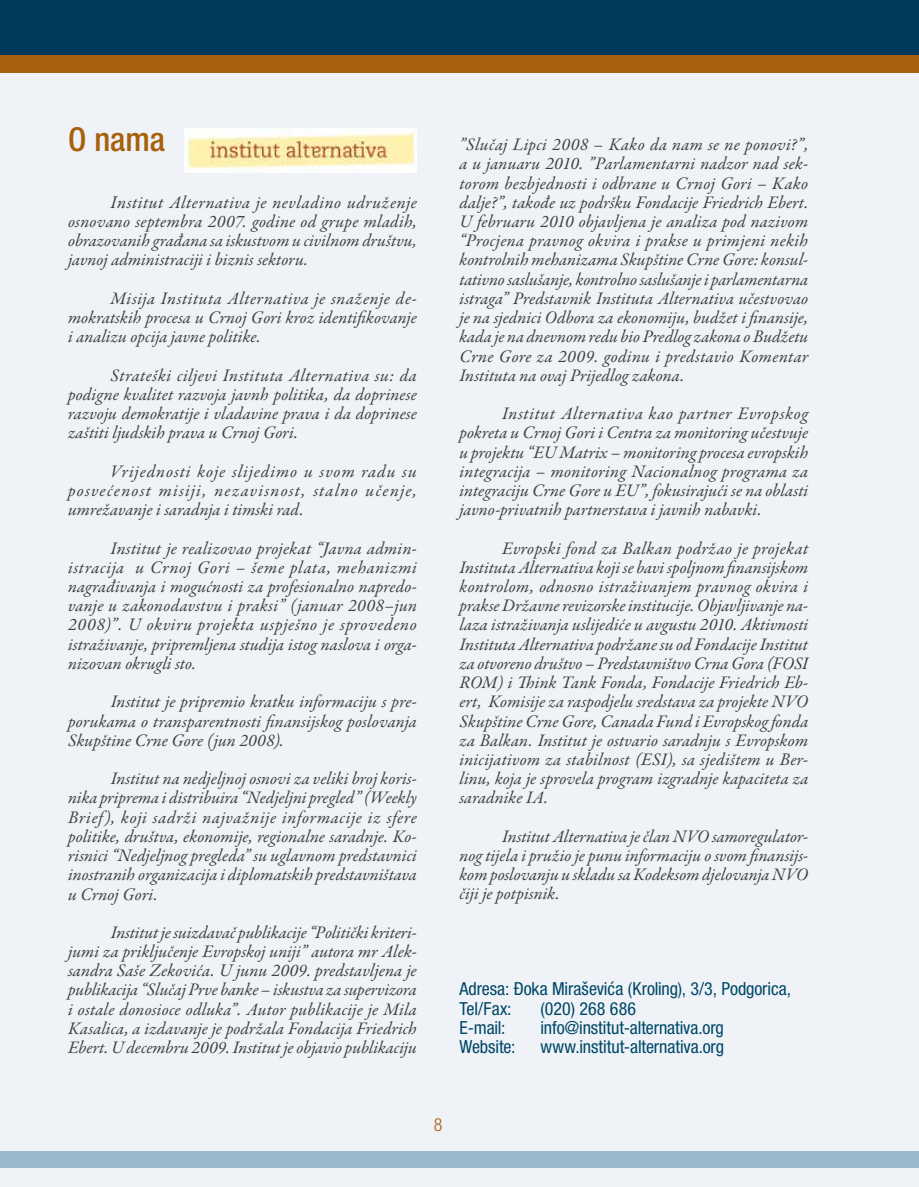
<style>
.page{position:relative;width:919px;height:1187px;background:#fff}
.page>*{position:absolute;margin:0;border:0;box-sizing:border-box;transform-origin:0 0}
.t1{font:500 condensed 33px "Helvetica Neue LT Pro";color:#a7600c}
.t2{font:condensed 18px/19.2px "Helvetica Neue LT Pro";letter-spacing:-.005em;color:#004768}
.t3{font:italic 18px "Garamond Premr Pro";color:#414042}
.t4{font:300 condensed 18px "Helvetica Neue LT Pro";color:#a7600c}
.t5{font:italic 17.7px/19.2px "Garamond Premr Pro";color:#414042;text-align:justify}
.s1{font-size:18px}
</style>
<div class="page">
<div style="left:0;top:0;width:918px;height:99px;background:#00395a"></div>
<div style="left:0;top:56px;width:918px;height:22px;background:#a7600c"></div>
<div style="left:0;top:73px;width:918px;height:1113px;background:#eff3f7"></div>
<div style="left:0;top:1151px;width:918px;height:17px;background:#9cb8cd"></div>
<img style="left:185px;top:128px;width:232px;height:44px">
<h1 class="t1" style="left:68px;top:120px;width:99px">O nama</h1>
<p class="t5" style="left:68px;top:193px;width:350px;text-indent:43px"><span class="s1">Institut</span> Alternativa je nevladino udruženje osnovano septembra 2007. godine od grupe mladih, obrazovanih građana sa iskustvom u civilnom društvu, javnoj administraciji i biznis sektoru.</p>
<p class="t5" style="left:68px;top:289px;width:350px;text-indent:43px">Misija Instituta Alternativa je snaženje de&shy;mokratskih procesa u Crnoj Gori kroz identifikovanje i analizu opcija javne politike.</p>
<p class="t5" style="left:68px;top:366px;width:350px;text-indent:43px">Strateški ciljevi Instituta Alternativa su: da podigne kvalitet razvoja javnh politika, da doprinese razvoju demokratije i vladavine prava i da doprinese zaštiti ljudskih prava u Crnoj Gori.</p>
<p class="t5" style="left:68px;top:462px;width:350px;text-indent:43px">Vrijednosti koje slijedimo u svom radu su posvećenost misiji, nezavisnost, stalno učenje, umrežavanje i saradnja i timski rad.</p>
<p class="t5" style="left:68px;top:539px;width:350px;text-indent:43px">Institut je realizovao projekat “Javna admin&shy;istracija u Crnoj Gori – šeme plata, mehanizmi nagrađivanja i mogućnosti za profesionalno napredo&shy;vanje u zakonodavstvu i praksi” (januar 2008–jun 2008)”. U okviru projekta uspješno je sprovedeno istraživanje, pripremljena studija istog naslova i orga&shy;nizovan okrugli sto.</p>
<p class="t5" style="left:68px;top:693px;width:350px;text-indent:43px">Institut je pripremio kratku informaciju s pre&shy;porukama o transparentnosti finansijskog poslovanja Skupštine Crne Gore (jun 2008).</p>
<p class="t5" style="left:68px;top:770px;width:350px;text-indent:43px">Institut na nedjeljnoj osnovi za veliki broj koris&shy;nika priprema i distribuira “Nedjeljni pregled” (Weekly Brief), koji sadrži najvažnije informacije iz sfere politike, društva, ekonomije, regionalne saradnje. Ko&shy;risnici “Nedjeljnog pregleda” su uglavnom predstavnici inostranih organizacija i diplomatskih predstavništava u Crnoj Gori.</p>
<p class="t5" style="left:68px;top:923px;width:350px;text-align:right">Institut je suizdavač publikacije “Politički kriteri-<br>jumi za priključenje Evropskoj uniji” autora mr Alek-</p>
<p class="t3" style="left:68px;top:959px;width:350px">sandra Saše Zekovića. U junu 2009. predstavljena je</p>
<p class="t5" style="left:68px;top:981px;width:350px">publikacija “Slučaj Prve banke – iskustva za supervizora i ostale donosioce odluka”. Autor publikacije je Mila Kasalica, a izdavanje je podržala Fondacija Friedrich Ebert. U decembru 2009. Institut je objavio publikaciju</p>
<p class="t5" style="left:459px;top:136px;width:350px">”Slučaj Lipci 2008 – Kako da nam se ne ponovi?”, a u januaru 2010. ”Parlamentarni nadzor nad sek&shy;torom bezbjednosti i odbrane u Crnoj Gori – Kako dalje?”, takođe uz podršku Fondacije Friedrich Ebert.<br>U februaru 2010 objavljena je analiza pod nazivom “Procjena pravnog okvira i prakse u primjeni nekih kontrolnih mehanizama Skupštine Crne Gore: konsul&shy;tativno saslušanje, kontrolno saslušanje i parlamentarna istraga” Predstavnik Instituta Alternativa učestvovao je na sjednici Odbora za ekonomiju, budžet i finansije, kada je na dnevnom redu bio Predlog zakona o Budžetu Crne Gore za 2009. godinu i predstavio Komentar Instituta na ovaj Prijedlog zakona.</p>
<p class="t5" style="left:459px;top:405px;width:350px;text-indent:43px">Institut Alternativa kao partner Evropskog pokreta u Crnoj Gori i Centra za monitoring učestvuje u projektu “EU Matrix – monitoring procesa evropskih integracija – monitoring Nacionalnog programa za integraciju Crne Gore u EU”, fokusirajući se na oblasti javno-privatnih partnerstava i javnih nabavki<span class="s1">.</span></p>
<p class="t5" style="left:459px;top:539px;width:350px;text-indent:43px">Evropski fond za Balkan podržao je projekat Instituta Alternativa koji se bavi spoljnom finansijskom kontrolom, odnosno istraživanjem pravnog okvira i prakse Državne revizorske institucije. Objavljivanje na&shy;laza istraživanja uslijediće u avgustu 2010. Aktivnosti Instituta Alternativa podržane su od Fondacije Institut za otvoreno društvo – Predstavništvo Crna Gora (FOSI ROM) i Think Tank Fonda, Fondacije Friedrich Eb&shy;ert, Komisije za raspodjelu sredstava za projekte NVO Skupštine Crne Gore, Canada Fund i Evropskog fonda za Balkan. Institut je ostvario saradnju s Evropskom inicijativom za stabilnost (ESI), sa sjedištem u Ber&shy;linu, koja je sprovela program izgradnje kapaciteta za saradnike IA.</p>
<p class="t5" style="left:459px;top:827px;width:350px;text-indent:43px">Institut Alternativa je član NVO samoregulator&shy;nog tijela i pružio je punu informaciju o svom finansijs&shy;kom poslovanju u skladu sa Kodeksom djelovanja NVO čiji je potpisnik.</p>
<p class="t2" style="left:459px;top:979px;width:333px">Adresa: Đoka Miraševića (Kroling), 3/3, Podgorica,<br>Tel/Fax:</p>
<p class="t2" style="left:540px;top:998px;width:97px">(020) 268 686</p>
<p class="t2" style="left:459px;top:1017px;width:47px">E-mail:</p>
<p class="t2" style="left:540px;top:1017px;width:185px">info@institut-alternativa.org</p>
<p class="t2" style="left:459px;top:1036px;width:57px">Website:</p>
<p class="t2" style="left:540px;top:1036px;width:185px">www.institut-alternativa.org</p>
<p class="t4" style="left:434px;top:1114px;width:10px">8</p>
</div>
